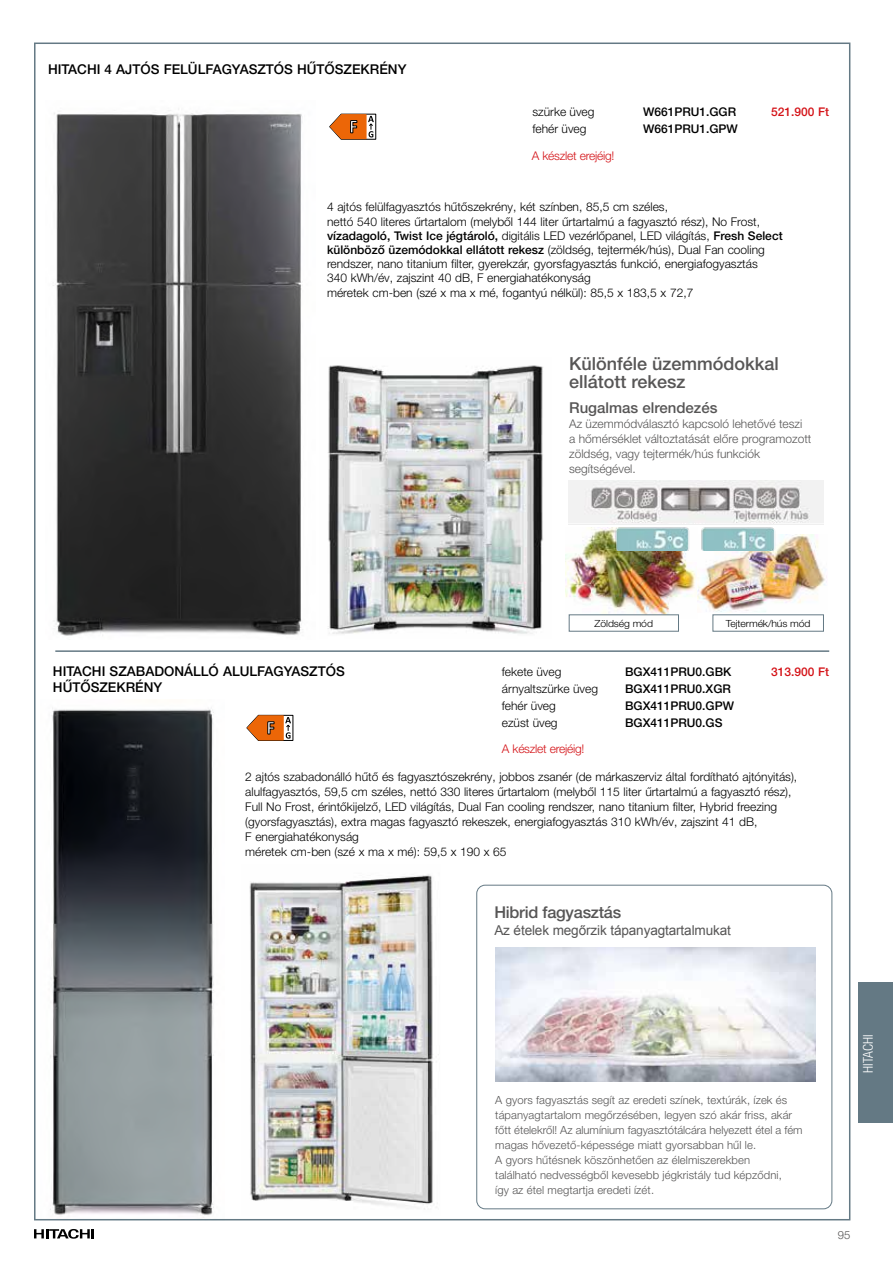
<style>
.page{position:relative;width:893px;height:1263px;background:#fff}
.page>*{position:absolute;margin:0;border:0;box-sizing:border-box;transform-origin:0 0}
.t1{font:500 18px/18px "Helvetica Neue LT Pro";color:#575656}
.t2{font:500 16.35px "Helvetica Neue LT Pro";letter-spacing:-.015em;color:#575656}
.t3{font:500 15px "Helvetica Neue LT Pro";color:#575656}
.t4{font:13.65px "Arial";letter-spacing:-.01em;color:#575656}
.t5{font:500 13.5px/16.5px "Helvetica Neue LT Pro";color:#000}
.t6{font:300 condensed 13.5px "Helvetica Neue LT Pro";letter-spacing:.01em;color:#fff}
.t7{font:300 12px/14.2px "Helvetica Neue LT Pro";color:#000}
.t8{font:300 12px/15px "Helvetica Neue LT Pro";color:#575656}
.t9{font:500 12px "Helvetica Neue LT Pro";color:#000}
.t10{font:300 12px "Helvetica Neue LT Pro";letter-spacing:-.02em;color:#d41217}
.t11{font:500 12px "Helvetica Neue LT Pro";color:#d41217}
.t12{font:300 11.25px/15px "Helvetica Neue LT Pro";letter-spacing:.01em;color:#575656}
.t13{font:300 9.9px "Helvetica Neue LT Pro";letter-spacing:-.01em;color:#000;scale:1.06 1}
.s1{font-weight:500}
</style>
<div class="page">
<svg style="left:34px;top:1229px;width:60px;height:10px"></svg>
<img style="left:328px;top:365px;width:215px;height:269px">
<hr style="left:55px;top:650px;width:774px;height:2px;background:#647984">
<img style="left:50px;top:708px;width:164px;height:507px">
<img style="left:249px;top:874px;width:190px;height:336px">
<div style="left:476px;top:885px;width:356px;height:324px;border:1px solid #647984;border-radius:8px"></div>
<img style="left:495px;top:947px;width:320px;height:134px">
<img style="left:53px;top:109px;width:250px;height:527px">
<svg style="left:329px;top:113px;width:47px;height:27px"></svg>
<svg style="left:247px;top:714px;width:46px;height:27px"></svg>
<img style="left:566px;top:551px;width:132px;height:67px">
<img style="left:698px;top:551px;width:129px;height:61px">
<img style="left:569px;top:480px;width:255px;height:71px">
<div style="left:713px;top:614px;width:111px;height:17px;border:1px solid #647984"></div>
<div style="left:569px;top:614px;width:110px;height:17px;border:1px solid #647984"></div>
<div style="left:859px;top:982px;width:34px;height:141px;background:#647984"></div>
<p class="t5" style="left:48px;top:61px;width:360px">HITACHI 4 AJTÓS FELÜLFAGYASZTÓS HŰTŐSZEKRÉNY</p>
<p class="t7" style="left:532px;top:105px;width:64px">szürke üveg</p>
<p class="t9" style="left:643px;top:105px;width:95px">W661PRU1.GGR</p>
<p class="t11" style="left:771px;top:105px;width:60px">521.900 Ft</p>
<p class="t7" style="left:532px;top:122px;width:56px">fehér üveg</p>
<p class="t9" style="left:643px;top:122px;width:96px">W661PRU1.GPW</p>
<p class="t10" style="left:532px;top:148px;width:84px">A készlet erejéig!</p>
<p class="t7" style="left:327px;top:200px;width:457px">4 ajtós felülfagyasztós hűtőszekrény, két színben, 85,5 cm széles,<br>nettó 540 literes űrtartalom (melyből 144 liter űrtartalmú a fagyasztó rész), No Frost, <span class="s1">vízadagoló, Twist Ice jégtároló,</span> digitális LED vezérlőpanel, LED világítás, <span class="s1">Fresh Select különböző üzemódokkal ellátott rekesz</span> (zöldség, tejtermék/hús), Dual Fan cooling rendszer, nano titanium filter, gyerekzár, gyorsfagyasztás funkció, energiafogyasztás<br>340 kWh/év, zajszint 40 dB, F energiahatékonyság<br>méretek cm-ben (szé x ma x mé, fogantyú nélkül): 85,5 x 183,5 x 72,7</p>
<h1 class="t1" style="left:569px;top:354px;width:211px">Különféle üzemmódokkal ellátott rekesz</h1>
<p class="t3" style="left:569px;top:398px;width:150px">Rugalmas elrendezés</p>
<p class="t8" style="left:569px;top:416px;width:244px">Az üzemmódválasztó kapcsoló lehetővé teszi a hőmérséklet változtatását előre programozott zöldség, vagy tejtermék/hús funkciók segítségével.</p>
<p class="t5" style="left:53px;top:663px;width:293px">HITACHI SZABADONÁLLÓ ALULFAGYASZTÓS<br>HŰTŐSZEKRÉNY</p>
<p class="t13" style="left:595px;top:617px;width:57px">Zöldség mód</p>
<p class="t13" style="left:726px;top:617px;width:81px">Tejtermék/hús mód</p>
<p class="t7" style="left:502px;top:664px;width:61px">fekete üveg</p>
<p class="t9" style="left:625px;top:664px;width:108px">BGX411PRU0.GBK</p>
<p class="t11" style="left:771px;top:664px;width:60px">313.900 Ft</p>
<p class="t7" style="left:502px;top:681px;width:98px">árnyaltszürke üveg</p>
<p class="t9" style="left:625px;top:681px;width:107px">BGX411PRU0.XGR</p>
<p class="t7" style="left:502px;top:698px;width:56px">fehér üveg</p>
<p class="t9" style="left:625px;top:698px;width:110px">BGX411PRU0.GPW</p>
<p class="t7" style="left:502px;top:715px;width:57px">ezüst üveg</p>
<p class="t9" style="left:625px;top:715px;width:99px">BGX411PRU0.GS</p>
<p class="t10" style="left:502px;top:741px;width:84px">A készlet erejéig!</p>
<p class="t7" style="left:245px;top:769px;width:553px;line-height:15px">2 ajtós szabadonálló hűtő és fagyasztószekrény, jobbos zsanér (de márkaszerviz által fordítható ajtónyitás), alulfagyasztós, 59,5 cm széles, nettó 330 literes űrtartalom (melyből 115 liter űrtartalmú a fagyasztó rész), Full No Frost, érintőkijelző, LED világítás, Dual Fan cooling rendszer, nano titanium filter, Hybrid freezing (gyorsfagyasztás), extra magas fagyasztó rekeszek, energiafogyasztás 310 kWh/év, zajszint 41 dB,<br>F energiahatékonyság<br>méretek cm-ben (szé x ma x mé): 59,5 x 190 x 65</p>
<h2 class="t2" style="left:494px;top:903px;width:128px">Hibrid fagyasztás</h2>
<p class="t4" style="left:494px;top:921px;width:238px">Az ételek megőrzik tápanyagtartalmukat</p>
<p class="t12" style="left:495px;top:1092px;width:309px">A gyors fagyasztás segít az eredeti színek, textúrák, ízek és tápanyagtartalom megőrzésében, legyen szó akár friss, akár főtt ételekről! Az alumínium fagyasztótálcára helyezett étel a fém magas hővezető-képessége miatt gyorsabban hűl le.<br>A gyors hűtésnek köszönhetően az élelmiszerekben<br>található nedvességből kevesebb jégkristály tud képződni,<br>így az étel megtartja eredeti ízét.</p>
<p class="t6" style="left:860px;top:1073px;width:40px;rotate:-90deg">HITACHI</p>
<p class="t12" style="left:838px;top:1227px;width:14px">95</p>
</div>
